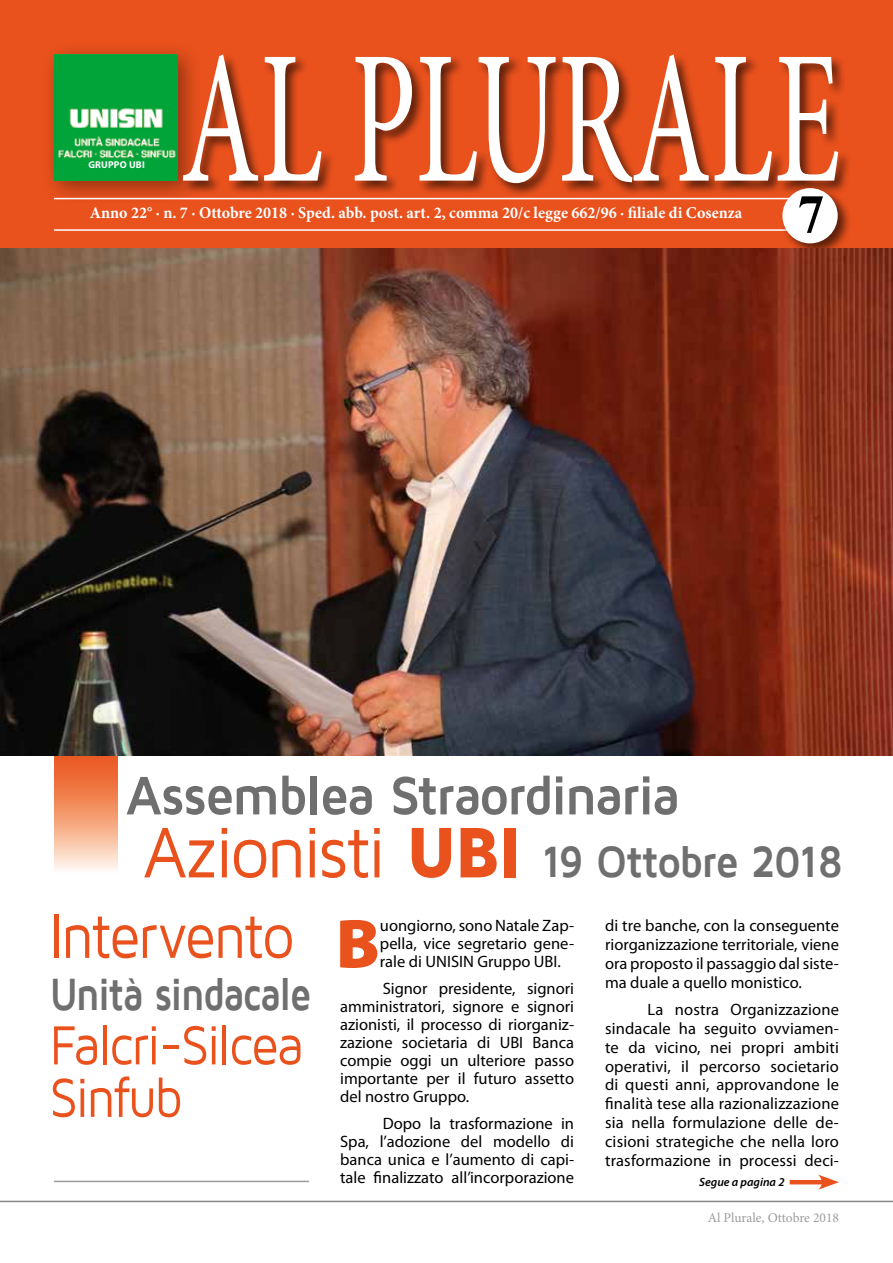
<style>
.page{position:relative;width:893px;height:1263px;background:#fff}
.page>*{position:absolute;margin:0;border:0;box-sizing:border-box;transform-origin:0 0}
.t1{font:condensed 192.6px "Minion Pro";color:#fff;scale:.67 1}
.t2{font:900 69.9px "Myriad Pro";color:#e9511d}
.t3{font:64.5px "Maven Pro";letter-spacing:-.04em;color:#e9511d;scale:.88 1}
.t4{font:57px/52.5px "Maven Pro";letter-spacing:-.04em;color:#e9511d;scale:.88 1}
.t5{font:700 56.1px "Maven Pro";letter-spacing:-.04em;color:#706f6f;scale:.93 1}
.t6{font:700 54px "Times New Roman";color:#000}
.t7{font:700 46.5px "Maven Pro";letter-spacing:-.04em;color:#706f6f;scale:.83 1}
.t8{font:700 45px "Maven Pro";letter-spacing:-.04em;color:#706f6f;scale:.93 1}
.t9{font:16.5px/18px "Myriad Pro";color:#000;text-align:justify}
.t10{font:700 16.5px "Minion Pro";color:#fff}
.t11{font:13.5px "Minion Pro";color:#9d9d9c}
.t12{font:italic 600 12px "Myriad Pro";color:#000}
.t13{font:700 9.9px "Myriad Pro";letter-spacing:.02em;color:#fff}
.s1{font-weight:400;font-size:74.1px;color:#e9511d}
.s2{font-weight:900;font-size:74.1px;color:#e9511d}
</style>
<div class="page">
<hr style="left:0;top:1201px;width:893px;height:1px;background:#878787">
<svg style="left:54px;top:755px;width:64px;height:115px;background:#f29c75"></svg>
<div style="left:0;top:0;width:893px;height:249px;background:#e9511d"></div>
<div style="left:41px;top:41px;width:161px;height:164px;background:#000;opacity:.4"></div>
<img style="left:54px;top:54px;width:124px;height:126px">
<div style="left:181px;top:53px;width:671px;height:145px;background:#000;opacity:.6"></div>
<hr style="left:54px;top:198px;width:769px;height:1px;background:#fff">
<hr style="left:54px;top:229px;width:769px;height:2px;background:#fff">
<div style="left:780px;top:186px;width:71px;height:71px;background:#000;opacity:.6"></div>
<div style="left:782px;top:188px;width:56px;height:55px;background:#fff;border-radius:50%"></div>
<img style="left:0;top:249px;width:893px;height:506px">
<hr style="left:790px;top:1180px;width:36px;height:4px;background:#e9511d">
<svg style="left:818px;top:1174px;width:21px;height:16px"></svg>
<hr style="left:54px;top:1181px;width:255px;height:1px;background:#9d9d9c">
<img style="left:0;top:0;width:1px;height:519px">
<h1 class="t1" style="left:181px;top:-6px;width:986px">AL PLURALE</h1>
<h3 class="t6" style="left:797px;top:177px;width:28px">7</h3>
<p class="t13" style="left:88px;top:158px;width:58px">GRUPPO UBI</p>
<p class="t10" style="left:90px;top:201px;width:654px">Anno 22° ∙ n. 7 ∙ Ottobre 2018 ∙ Sped. abb. post. art. 2, comma 20/c legge 662/96 ∙ filiale di Cosenza</p>
<h3 class="t5" style="left:126px;top:766px;width:598px">Assemblea Straordinaria</h3>
<h3 class="t8" style="left:143px;top:838px;width:754px"><span class="s1">Azionisti</span> <span class="s2">UBI</span> 19 Ottobre 2018</h3>
<h3 class="t3" style="left:50px;top:902px;width:279px">Intervento</h3>
<h3 class="t7" style="left:50px;top:970px;width:317px">Unità sindacale</h3>
<h3 class="t4" style="left:50px;top:1020px;width:290px">Falcri-Silcea<br>Sinfub</h3>
<h2 class="t2" style="left:336px;top:897px;width:46px">B</h2>
<p class="t9" style="left:380px;top:917px;width:196px">uongiorno, sono Natale Zap&shy;pella, vice segretario gene&shy;rale di UNISIN Gruppo UBI.</p>
<p class="t9" style="left:340px;top:979px;width:235px;text-indent:43px">Signor presidente, signori amministratori, signore e signori azionisti, il processo di riorganiz&shy;zazione societaria di UBI Banca compie oggi un ulteriore passo importante per il futuro assetto del nostro Gruppo.</p>
<p class="t9" style="left:340px;top:1114px;width:235px;text-indent:43px">Dopo la trasformazione in Spa, l’adozione del modello di banca unica e l’aumento di capi&shy;tale finalizzato all’incorporazione</p>
<p class="t9" style="left:605px;top:916px;width:235px;line-height:18.8px">di tre banche, con la conseguente riorganizzazione territoriale, viene ora proposto il passaggio dal siste&shy;ma duale a quello monistico.</p>
<p class="t9" style="left:605px;top:1000px;width:235px;line-height:18.8px;text-indent:43px">La nostra Organizzazione sindacale ha seguito ovviamen&shy;te da vicino, nei propri ambiti operativi, il percorso societario di questi anni, approvandone le finalità tese alla razionalizzazione sia nella formulazione delle de&shy;cisioni strategiche che nella loro trasformazione in processi deci-</p>
<p class="t12" style="left:699px;top:1174px;width:87px">Segue a pagina 2</p>
<p class="t11" style="left:708px;top:1208px;width:133px">Al Plurale, Ottobre 2018</p>
</div>
